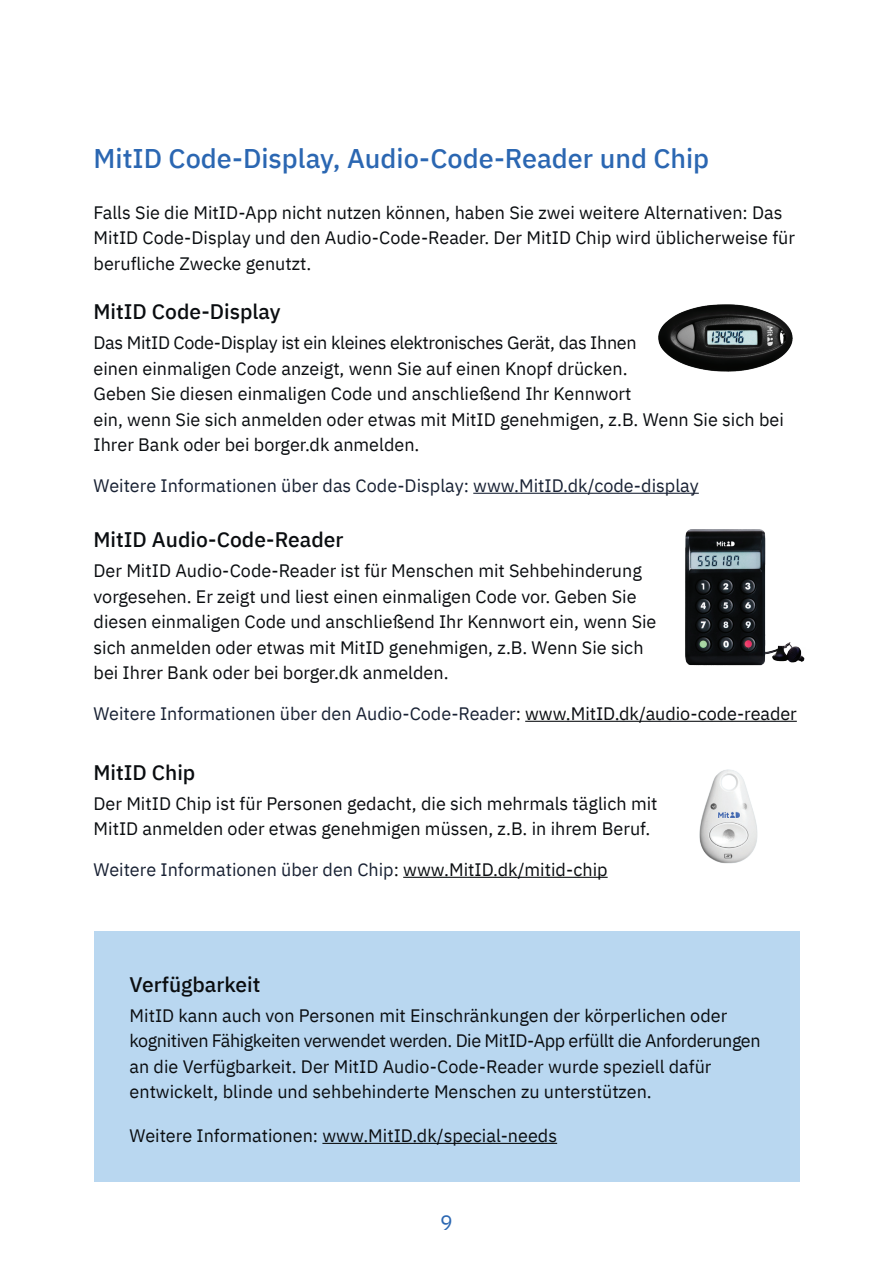
<style>
.page{position:relative;width:893px;height:1263px;background:#fff}
.page>*{position:absolute;margin:0;border:0;box-sizing:border-box;transform-origin:0 0}
.t1{font:500 27px "IBM Plex Sans";color:#2b67b2}
.t2{font:500 21px "IBM Plex Sans";color:#0a0d10}
.t3{font:21px "IBM Plex Sans";color:#2b67b2}
.t4{font:18px/25.5px "IBM Plex Sans";color:#0a0d10}
.t5{font:18px "IBM Plex Sans";color:#182133}
.s1{color:#0a0d10}
</style>
<div class="page">
<div style="left:94px;top:931px;width:705px;height:251px;background:#b9d7f0"></div>
<hr style="left:473px;top:493px;width:226px;height:1px;background:#182133">
<hr style="left:525px;top:721px;width:272px;height:1px;background:#0a0d10">
<hr style="left:403px;top:877px;width:205px;height:1px;background:#0a0d10">
<img style="left:699px;top:769px;width:59px;height:95px">
<img style="left:658px;top:304px;width:135px;height:68px">
<img style="left:685px;top:529px;width:120px;height:137px">
<hr style="left:322px;top:1143px;width:235px;height:1px;background:#0a0d10">
<h1 class="t1" style="left:94px;top:137px;width:617px">MitID Code-Display, Audio-Code-Reader und Chip</h1>
<p class="t4" style="left:94px;top:198px;width:703px">Falls Sie die MitID-App nicht nutzen können, haben Sie zwei weitere Alternativen: Das<br>MitID Code-Display und den Audio-Code-Reader. Der MitID Chip wird üblicherweise für berufliche Zwecke genutzt.</p>
<p class="t2" style="left:94px;top:295px;width:189px">MitID Code-Display</p>
<p class="t4" style="left:94px;top:328px;width:692px">Das MitID Code-Display ist ein kleines elektronisches Gerät, das Ihnen<br>einen einmaligen Code anzeigt, wenn Sie auf einen Knopf drücken.<br>Geben Sie diesen einmaligen Code und anschließend Ihr Kennwort<br>ein, wenn Sie sich anmelden oder etwas mit MitID genehmigen, z.B. Wenn Sie sich bei Ihrer Bank oder bei borger.dk anmelden.</p>
<p class="t5" style="left:94px;top:471px;width:607px">Weitere Informationen über das Code-Display: www.MitID.dk/code-display</p>
<p class="t2" style="left:94px;top:523px;width:251px">MitID Audio-Code-Reader</p>
<p class="t4" style="left:94px;top:556px;width:564px">Der MitID Audio-Code-Reader ist für Menschen mit Sehbehinderung vorgesehen. Er zeigt und liest einen einmaligen Code vor. Geben Sie diesen einmaligen Code und anschließend Ihr Kennwort ein, wenn Sie sich anmelden oder etwas mit MitID genehmigen, z.B. Wenn Sie sich bei Ihrer Bank oder bei borger.dk anmelden.</p>
<p class="t5" style="left:94px;top:699px;width:705px">Weitere Informationen über den Audio-Code-Reader<span class="s1">: www.MitID.dk/audio-code-reader</span></p>
<p class="t2" style="left:94px;top:756px;width:103px">MitID Chip</p>
<p class="t4" style="left:94px;top:789px;width:565px">Der MitID Chip ist für Personen gedacht, die sich mehrmals täglich mit<br>MitID anmelden oder etwas genehmigen müssen, z.B. in ihrem Beruf.</p>
<p class="t5" style="left:94px;top:855px;width:516px">Weitere Informationen über den Chip<span class="s1">: www.MitID.dk/mitid-chip</span></p>
<p class="t2" style="left:130px;top:968px;width:132px">Verfügbarkeit</p>
<p class="t4" style="left:130px;top:1001px;width:633px">MitID kann auch von Personen mit Einschränkungen der körperlichen oder kognitiven Fähigkeiten verwendet werden. Die MitID-App erfüllt die Anforderungen an die Verfügbarkeit. Der MitID Audio-Code-Reader wurde speziell dafür entwickelt, blinde und sehbehinderte Menschen zu unterstützen.</p>
<p class="t4" style="left:130px;top:1121px;width:429px">Weitere Informationen: www.MitID.dk/special-needs</p>
<p class="t3" style="left:440px;top:1207px;width:14px">9</p>
</div>
